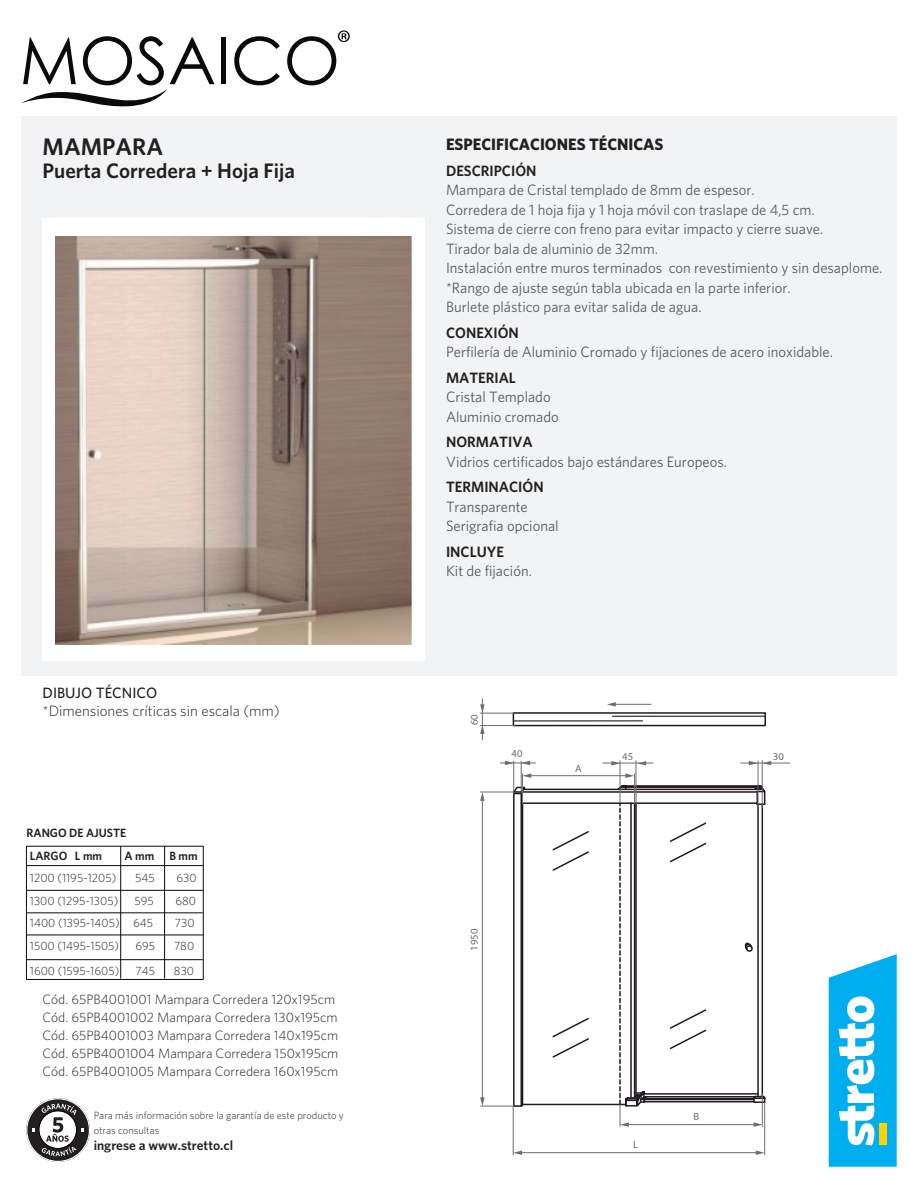
<style>
.page{position:relative;width:918px;height:1188px;background:#fff}
.page>*{position:absolute;margin:0;border:0;box-sizing:border-box;transform-origin:0 0}
.t1{font:600 24px "Whitney";color:#231f20}
.t2{font:600 21px "Whitney";color:#231f20}
.t3{font:700 16.5px "Whitney";color:#231f20}
.t4{font:15px/19.5px "Whitney";color:#57585a}
.t5{font:15px/19.5px "Whitney";color:#57585a}
.t6{font:15px "Whitney Semibold SC";color:#231f20}
.t7{font:300 15px "Whitney";color:#231f20}
.t8{font:600 15px "Whitney";color:#231f20}
.t9{font:500 15px "Whitney";color:#231f20}
.t10{font:300 13.5px/18px "Whitney";color:#231f20}
.t11{font:600 13.5px "Whitney";color:#231f20}
.t12{font:300 12px "Whitney";color:#231f20}
.t13{font:600 12px "Whitney";color:#231f20}
.t14{font:300 10.5px/15px "Whitney";color:#231f20}
.t15{font:10.5px "Myriad Pro";color:#6c6d70}
</style>
<div class="page">
<div style="left:26px;top:846px;width:178px;height:134px;border:1px solid #0c090d"></div>
<hr style="left:120px;top:846px;width:1px;height:133px;background:#0c090d">
<hr style="left:27px;top:865px;width:176px;height:1px;background:#0c090d">
<hr style="left:27px;top:890px;width:176px;height:1px;background:#0c090d">
<hr style="left:164px;top:846px;width:1px;height:133px;background:#0c090d">
<hr style="left:26px;top:935px;width:177px;height:1px;background:#0c090d">
<hr style="left:26px;top:959px;width:177px;height:1px;background:#0c090d">
<hr style="left:26px;top:912px;width:177px;height:1px;background:#0c090d">
<div style="left:21px;top:117px;width:876px;height:559px;background:#f2f3f4"></div>
<div style="left:42px;top:218px;width:383px;height:442px;background:#fff"></div>
<svg style="left:26px;top:1098px;width:64px;height:64px"></svg>
<svg style="left:22px;top:36px;width:193px;height:71px"></svg>
<div style="left:221px;top:37px;width:5px;height:47px;background:#0c090d"></div>
<svg style="left:234px;top:36px;width:46px;height:49px"></svg>
<svg style="left:287px;top:30px;width:63px;height:55px"></svg>
<svg style="left:829px;top:954px;width:68px;height:213px"></svg>
<img style="left:55px;top:236px;width:357px;height:408px">
<hr style="left:523px;top:789px;width:239px;height:1px;background:#211920">
<hr style="left:521px;top:791px;width:236px;height:2px;background:#211920">
<hr style="left:521px;top:802px;width:236px;height:2px;background:#211920">
<hr style="left:513px;top:792px;width:2px;height:314px;background:#211920">
<hr style="left:521px;top:792px;width:1px;height:314px;background:#211920">
<hr style="left:522px;top:803px;width:1px;height:302px;background:#211920">
<svg style="left:512px;top:1103px;width:13px;height:5px"></svg>
<hr style="left:523px;top:1104px;width:103px;height:1px;background:#211920">
<svg style="left:552px;top:831px;width:37px;height:40px"></svg>
<svg style="left:552px;top:1018px;width:37px;height:40px"></svg>
<svg style="left:511px;top:785px;width:16px;height:10px"></svg>
<svg style="left:522px;top:761px;width:8px;height:4px"></svg>
<svg style="left:505px;top:761px;width:8px;height:4px"></svg>
<hr style="left:521px;top:761px;width:1px;height:32px;background:#6c6d70">
<hr style="left:513px;top:761px;width:1px;height:32px;background:#6c6d70">
<svg style="left:749px;top:761px;width:22px;height:4px"></svg>
<svg style="left:637px;top:761px;width:9px;height:4px"></svg>
<svg style="left:611px;top:761px;width:9px;height:4px"></svg>
<hr style="left:500px;top:763px;width:36px;height:1px;background:#6c6d70">
<hr style="left:636px;top:760px;width:1px;height:44px;background:#6c6d70">
<hr style="left:620px;top:760px;width:1px;height:43px;background:#6c6d70">
<hr style="left:762px;top:760px;width:1px;height:48px;background:#6c6d70">
<hr style="left:758px;top:761px;width:1px;height:47px;background:#6c6d70">
<hr style="left:740px;top:763px;width:50px;height:1px;background:#6c6d70">
<hr style="left:603px;top:763px;width:50px;height:1px;background:#6c6d70">
<svg style="left:616px;top:784px;width:150px;height:343px"></svg>
<hr style="left:626px;top:1124px;width:132px;height:1px;background:#6c6d70">
<hr style="left:634px;top:773px;width:1px;height:31px;background:#6c6d70">
<hr style="left:522px;top:773px;width:1px;height:31px;background:#6c6d70">
<svg style="left:523px;top:773px;width:8px;height:5px"></svg>
<svg style="left:625px;top:773px;width:9px;height:5px"></svg>
<hr style="left:529px;top:775px;width:100px;height:1px;background:#6c6d70">
<svg style="left:480px;top:1097px;width:5px;height:9px"></svg>
<svg style="left:480px;top:793px;width:5px;height:8px"></svg>
<hr style="left:480px;top:792px;width:34px;height:1px;background:#6c6d70">
<hr style="left:480px;top:1106px;width:34px;height:1px;background:#6c6d70">
<hr style="left:482px;top:800px;width:1px;height:300px;background:#6c6d70">
<hr style="left:764px;top:1102px;width:1px;height:53px;background:#6c6d70">
<hr style="left:513px;top:1106px;width:1px;height:49px;background:#6c6d70">
<svg style="left:513px;top:1150px;width:9px;height:5px"></svg>
<svg style="left:756px;top:1150px;width:9px;height:5px"></svg>
<hr style="left:520px;top:1152px;width:238px;height:1px;background:#6c6d70">
<hr style="left:612px;top:716px;width:153px;height:1px;background:#211920">
<hr style="left:513px;top:720px;width:130px;height:2px;background:#211920">
<div style="left:513px;top:712px;width:253px;height:14px;border:2px solid #211920"></div>
<svg style="left:480px;top:704px;width:5px;height:9px"></svg>
<svg style="left:480px;top:726px;width:5px;height:8px"></svg>
<hr style="left:480px;top:713px;width:35px;height:1px;background:#6c6d70">
<hr style="left:480px;top:725px;width:35px;height:1px;background:#6c6d70">
<hr style="left:482px;top:699px;width:1px;height:41px;background:#6c6d70">
<svg style="left:607px;top:702px;width:9px;height:5px"></svg>
<hr style="left:612px;top:704px;width:39px;height:1px;background:#6c6d70">
<h1 class="t1" style="left:43px;top:133px;width:122px">MAMPARA</h1>
<h2 class="t2" style="left:43px;top:158px;width:254px">Puerta Corredera + Hoja Fija</h2>
<p class="t9" style="left:43px;top:684px;width:116px">DIBUJO TÉCNICO</p>
<p class="t7" style="left:43px;top:702px;width:239px">*Dimensiones críticas sin escala (mm)</p>
<p class="t13" style="left:27px;top:826px;width:101px">RANGO DE AJUSTE</p>
<p class="t13" style="left:30px;top:848px;width:74px">LARGO L mm</p>
<p class="t13" style="left:125px;top:848px;width:31px">A mm</p>
<p class="t13" style="left:169px;top:848px;width:30px">B mm</p>
<p class="t12" style="left:30px;top:871px;width:88px">1200 (1195-1205)</p>
<p class="t12" style="left:135px;top:871px;width:21px">545</p>
<p class="t12" style="left:176px;top:871px;width:22px">630</p>
<p class="t12" style="left:30px;top:893px;width:90px">1300 (1295-1305)</p>
<p class="t12" style="left:134px;top:893px;width:21px">595</p>
<p class="t12" style="left:175px;top:893px;width:22px">680</p>
<p class="t12" style="left:30px;top:916px;width:125px">1400 (1395-1405) 645</p>
<p class="t12" style="left:175px;top:916px;width:21px">730</p>
<p class="t12" style="left:30px;top:938px;width:91px">1500 (1495-1505)</p>
<p class="t12" style="left:135px;top:938px;width:21px">695</p>
<p class="t12" style="left:174px;top:938px;width:22px">780</p>
<p class="t12" style="left:30px;top:964px;width:91px">1600 (1595-1605)</p>
<p class="t12" style="left:136px;top:964px;width:21px">745</p>
<p class="t12" style="left:174px;top:964px;width:22px">830</p>
<p class="t10" style="left:43px;top:991px;width:297px">Cód. 65PB4001001 Mampara Corredera 120x195cm Cód. 65PB4001002 Mampara Corredera 130x195cm Cód. 65PB4001003 Mampara Corredera 140x195cm Cód. 65PB4001004 Mampara Corredera 150x195cm Cód. 65PB4001005 Mampara Corredera 160x195cm</p>
<p class="t14" style="left:94px;top:1107px;width:252px">Para más información sobre la garantía de este producto y otras consultas</p>
<p class="t11" style="left:94px;top:1137px;width:141px">ingrese a www.stretto.cl</p>
<p class="t3" style="left:446px;top:134px;width:219px">ESPECIFICACIONES TÉCNICAS</p>
<p class="t8" style="left:446px;top:161px;width:92px">DESCRIPCIÓN</p>
<p class="t4" style="left:446px;top:180px;width:438px">Mampara de Cristal templado de 8mm de espesor.<br>Corredera de 1 hoja fija y 1 hoja móvil con traslape de 4,5 cm.<br>Sistema de cierre con freno para evitar impacto y cierre suave.<br>Tirador bala de aluminio de 32mm.<br>Instalación entre muros terminados con revestimiento y sin desaplome. *Rango de ajuste según tabla ubicada en la parte inferior.<br>Burlete plástico para evitar salida de agua.</p>
<p class="t8" style="left:446px;top:323px;width:74px">CONEXIÓN</p>
<p class="t5" style="left:446px;top:342px;width:388px">Perfilería de Aluminio Cromado y fijaciones de acero inoxidable.</p>
<p class="t6" style="left:446px;top:368px;width:71px">MATERIAL</p>
<p class="t5" style="left:446px;top:387px;width:114px">Cristal Templado<br>Aluminio cromado</p>
<p class="t6" style="left:446px;top:433px;width:88px">NORMATIVA</p>
<p class="t5" style="left:446px;top:451px;width:282px">Vidrios certificados bajo estándares Europeos.</p>
<p class="t6" style="left:446px;top:478px;width:99px">TERMINACIÓN</p>
<p class="t5" style="left:446px;top:496px;width:114px">Transparente<br>Serigrafia opcional</p>
<p class="t6" style="left:446px;top:542px;width:59px">INCLUYE</p>
<p class="t5" style="left:446px;top:561px;width:87px">Kit de fijación.</p>
<p class="t15" style="left:468px;top:725px;width:13px;rotate:-90deg">60</p>
<p class="t15" style="left:512px;top:747px;width:13px">40</p>
<p class="t15" style="left:622px;top:750px;width:13px">45</p>
<p class="t15" style="left:773px;top:750px;width:13px">30</p>
<p class="t15" style="left:575px;top:762px;width:8px">A</p>
<p class="t15" style="left:468px;top:951px;width:24px;rotate:-90deg">1950</p>
<p class="t15" style="left:633px;top:1138px;width:7px">L</p>
<p class="t15" style="left:693px;top:1110px;width:7px">B</p>
</div>
